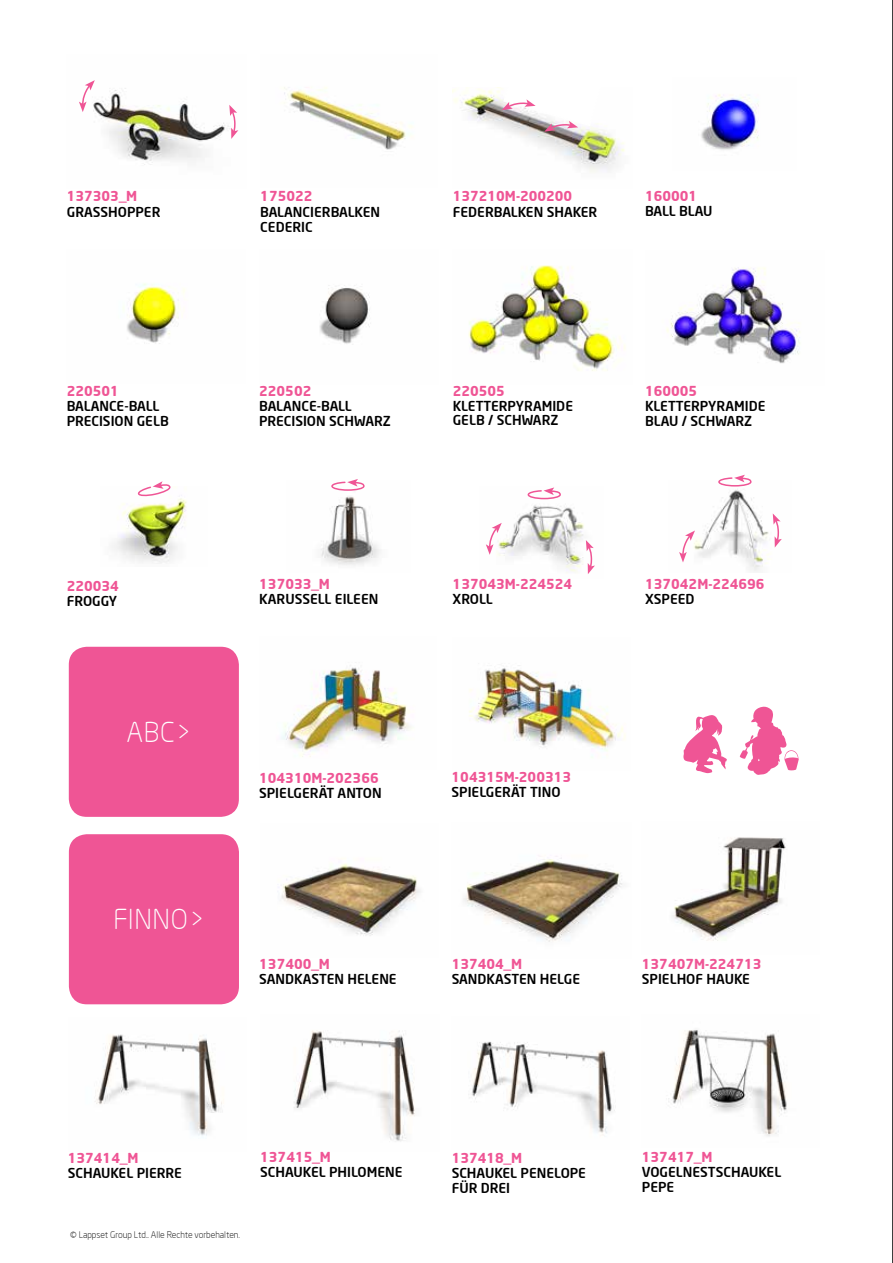
<style>
.page{position:relative;width:893px;height:1263px;background:#fff}
.page>*{position:absolute;margin:0;border:0;box-sizing:border-box;transform-origin:0 0}
.t1{font:300 27px "Neo Sans";letter-spacing:.02em;color:#fff}
.t2{font:500 13.5px/15.1px "Neo Sans";color:#000}
.t3{font:700 13.5px "Neo Sans";color:#ef5595}
.t4{font:500 13.5px "Neo Sans";letter-spacing:-.02em;color:#000}
.t5{font:300 9px "Neo Sans";color:#000}
</style>
<div class="page">
<img style="left:453px;top:88px;width:172px;height:85px">
<img style="left:284px;top:87px;width:129px;height:63px">
<img style="left:319px;top:285px;width:51px;height:60px">
<img style="left:123px;top:283px;width:62px;height:61px">
<img style="left:701px;top:94px;width:58px;height:56px">
<img style="left:95px;top:88px;width:144px;height:77px">
<img style="left:112px;top:495px;width:75px;height:69px">
<div style="left:69px;top:834px;width:170px;height:170px;background:#ef5595;border-radius:18px"></div>
<img style="left:281px;top:863px;width:140px;height:73px">
<img style="left:463px;top:856px;width:160px;height:86px">
<img style="left:672px;top:837px;width:114px;height:104px">
<img style="left:95px;top:1034px;width:128px;height:102px">
<img style="left:294px;top:1030px;width:121px;height:112px">
<img style="left:471px;top:1041px;width:144px;height:94px">
<img style="left:668px;top:1030px;width:119px;height:106px">
<img style="left:666px;top:267px;width:134px;height:97px">
<svg style="left:79px;top:80px;width:16px;height:32px"></svg>
<svg style="left:229px;top:105px;width:9px;height:34px"></svg>
<img style="left:498px;top:505px;width:88px;height:67px">
<img style="left:695px;top:489px;width:80px;height:83px">
<img style="left:321px;top:496px;width:60px;height:70px">
<img style="left:468px;top:265px;width:158px;height:106px">
<img style="left:281px;top:665px;width:131px;height:92px">
<img style="left:469px;top:665px;width:157px;height:86px">
<div style="left:69px;top:647px;width:170px;height:170px;background:#ef5595;border-radius:18px"></div>
<svg style="left:740px;top:706px;width:59px;height:69px"></svg>
<svg style="left:683px;top:715px;width:44px;height:58px"></svg>
<svg style="left:136px;top:481px;width:36px;height:17px"></svg>
<svg style="left:331px;top:479px;width:34px;height:12px"></svg>
<svg style="left:527px;top:487px;width:34px;height:13px"></svg>
<svg style="left:718px;top:475px;width:34px;height:12px"></svg>
<svg style="left:486px;top:523px;width:16px;height:32px"></svg>
<svg style="left:679px;top:530px;width:16px;height:32px"></svg>
<svg style="left:586px;top:540px;width:9px;height:34px"></svg>
<svg style="left:773px;top:513px;width:9px;height:34px"></svg>
<svg style="left:502px;top:88px;width:106px;height:44px"></svg>
<hr style="left:892px;top:0;width:1px;height:1263px;background:#000">
<p class="t3" style="left:67px;top:188px;width:72px">137303_M</p>
<p class="t2" style="left:67px;top:204px;width:95px">GRASSHOPPER</p>
<p class="t3" style="left:260px;top:188px;width:54px">175022</p>
<p class="t2" style="left:260px;top:204px;width:121px">BALANCIERBALKEN<br>CEDERIC</p>
<p class="t3" style="left:453px;top:188px;width:121px">137210M-200200</p>
<p class="t2" style="left:453px;top:204px;width:146px">FEDERBALKEN SHAKER</p>
<p class="t3" style="left:645px;top:187px;width:54px">160001</p>
<p class="t4" style="left:645px;top:203px;width:69px">BALL BLAU</p>
<p class="t3" style="left:67px;top:382px;width:54px">220501</p>
<p class="t2" style="left:67px;top:398px;width:104px">BALANCE-BALL<br>PRECISION GELB</p>
<p class="t3" style="left:259px;top:382px;width:54px">220502</p>
<p class="t2" style="left:259px;top:398px;width:133px">BALANCE-BALL<br>PRECISION SCHWARZ</p>
<p class="t3" style="left:453px;top:382px;width:54px">220505</p>
<p class="t2" style="left:453px;top:398px;width:122px;line-height:14.2px">KLETTERPYRAMIDE<br>GELB / SCHWARZ</p>
<p class="t3" style="left:67px;top:578px;width:54px">220034</p>
<p class="t2" style="left:67px;top:593px;width:52px">FROGGY</p>
<h1 class="t1" style="left:127px;top:716px;width:66px">ABC&gt;</h1>
<h1 class="t1" style="left:113px;top:903px;width:92px">FINNO&gt;</h1>
<p class="t3" style="left:259px;top:575px;width:72px">137033_M</p>
<p class="t2" style="left:259px;top:591px;width:121px">KARUSSELL EILEEN</p>
<p class="t3" style="left:453px;top:575px;width:121px">137043M-224524</p>
<p class="t2" style="left:453px;top:591px;width:42px">XROLL</p>
<p class="t3" style="left:259px;top:769px;width:121px">104310M-202366</p>
<p class="t2" style="left:259px;top:785px;width:124px">SPIELGERÄT ANTON</p>
<p class="t3" style="left:452px;top:768px;width:121px">104315M-200313</p>
<p class="t2" style="left:452px;top:784px;width:110px">SPIELGERÄT TINO</p>
<p class="t3" style="left:259px;top:955px;width:72px">137400_M</p>
<p class="t2" style="left:259px;top:971px;width:139px">SANDKASTEN HELENE</p>
<p class="t3" style="left:452px;top:956px;width:72px">137404_M</p>
<p class="t2" style="left:452px;top:971px;width:130px">SANDKASTEN HELGE</p>
<p class="t3" style="left:645px;top:383px;width:54px">160005</p>
<p class="t2" style="left:645px;top:399px;width:122px;line-height:14.2px">KLETTERPYRAMIDE<br>BLAU / SCHWARZ</p>
<p class="t3" style="left:645px;top:575px;width:121px">137042M-224696</p>
<p class="t2" style="left:645px;top:591px;width:51px">XSPEED</p>
<p class="t3" style="left:642px;top:955px;width:121px">137407M-224713</p>
<p class="t2" style="left:642px;top:971px;width:109px">SPIELHOF HAUKE</p>
<p class="t3" style="left:68px;top:1149px;width:72px">137414_M</p>
<p class="t2" style="left:68px;top:1165px;width:116px">SCHAUKEL PIERRE</p>
<p class="t3" style="left:260px;top:1148px;width:72px">137415_M</p>
<p class="t2" style="left:260px;top:1164px;width:144px">SCHAUKEL PHILOMENE</p>
<p class="t5" style="left:70px;top:1230px;width:171px">© Lappset Group Ltd.. Alle Rechte vorbehalten.</p>
<p class="t3" style="left:452px;top:1149px;width:72px">137418_M</p>
<p class="t2" style="left:452px;top:1165px;width:136px">SCHAUKEL PENELOPE<br>FÜR DREI</p>
<p class="t3" style="left:642px;top:1148px;width:72px">137417_M</p>
<p class="t2" style="left:642px;top:1164px;width:141px">VOGELNESTSCHAUKEL<br>PEPE</p>
</div>
